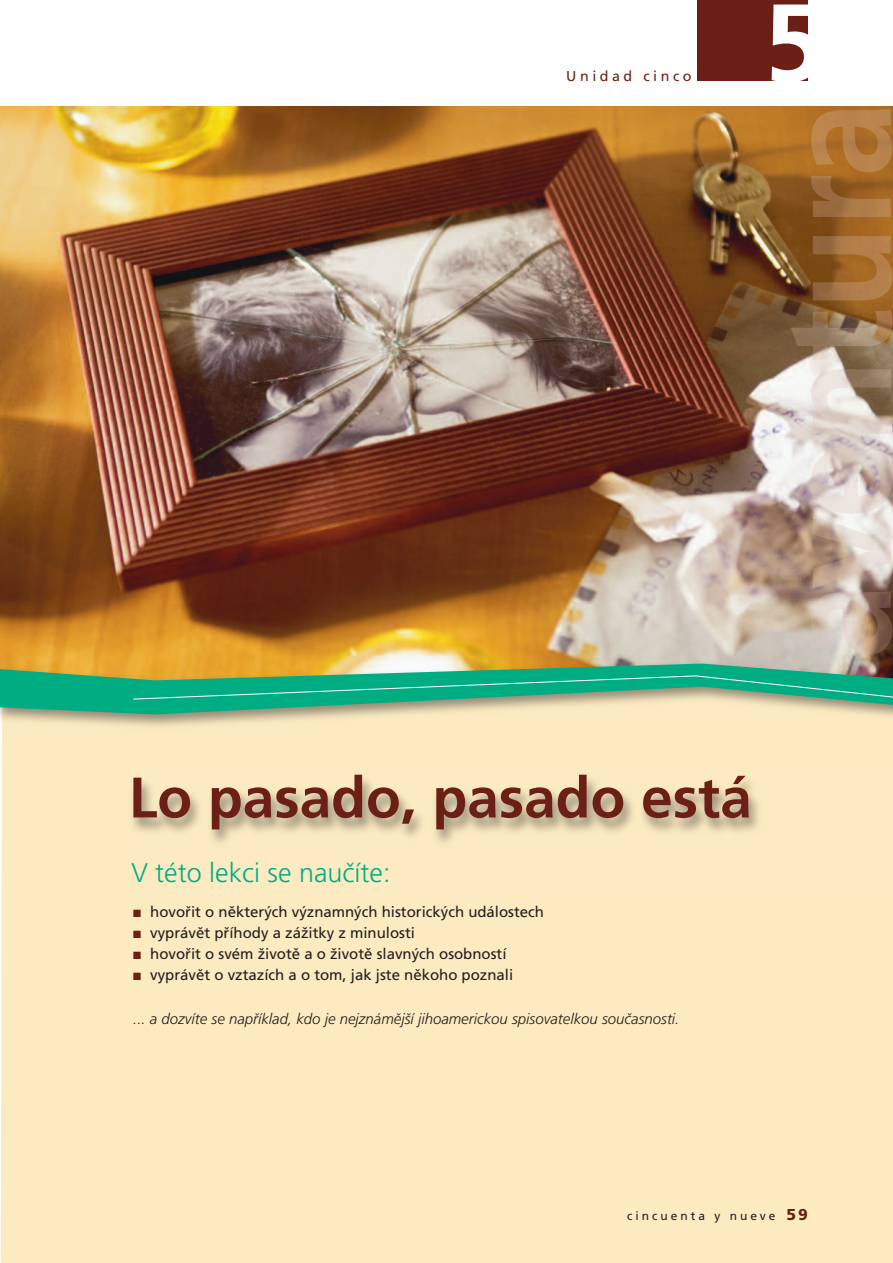
<style>
.page{position:relative;width:893px;height:1263px;background:#fff}
.page>*{position:absolute;margin:0;border:0;box-sizing:border-box;transform-origin:0 0}
.t1{font:700 109.5px "Pfrutiger";color:#fff}
.t2{font:700 57px "Frutiger CE";color:#6c2015}
.t3{font:300 27px "Frutiger CE";color:#00ac82}
.t4{font:15px "Frutiger CE";color:#231f20}
.t5{font:italic 300 15px "Frutiger CE";color:#231f20}
.t6{font:14.25px "Pfrutiger Roman";letter-spacing:.25em;color:#6c2015}
.t7{font:12px "Pfrutiger Roman";letter-spacing:.25em;color:#231f20}
.s1{color:#6c2015}
.s2{font-family:"Pfrutiger";font-weight:900;font-size:15.75px;color:#6c2015}
</style>
<div class="page">
<div style="left:1px;top:733px;width:892px;height:530px;background:#fceac1"></div>
<div style="left:697px;top:0;width:111px;height:81px;background:#6c2015"></div>
<img style="left:0;top:106px;width:893px;height:612px">
<img style="left:116px;top:764px;width:777px;height:135px">
<img style="left:2px;top:714px;width:891px;height:19px">
<img style="left:0;top:657px;width:893px;height:6px">
<svg style="left:0;top:663px;width:893px;height:51px;background:#87b783"></svg>
<img style="left:811px;top:591px;width:81px;height:63px">
<img style="left:813px;top:516px;width:78px;height:72px">
<img style="left:811px;top:448px;width:81px;height:66px">
<img style="left:791px;top:310px;width:101px;height:124px">
<img style="left:813px;top:236px;width:79px;height:64px">
<img style="left:811px;top:176px;width:51px;height:25px">
<img style="left:811px;top:109px;width:81px;height:63px">
<svg style="left:133px;top:675px;width:760px;height:29px;background:#37b088"></svg>
<p class="t6" style="left:566px;top:68px;width:127px">Unidad cinco</p>
<h1 class="t1" style="left:764px;top:-21px;width:62px">5</h1>
<h2 class="t2" style="left:129px;top:775px;width:625px">Lo pasado, pasado está</h2>
<h3 class="t3" style="left:131px;top:862px;width:261px">V této lekci se naučíte:</h3>
<p class="t4" style="left:133px;top:905px;width:412px"><span class="s1">■</span> hovořit o některých významných historických událostech</p>
<p class="t4" style="left:133px;top:926px;width:283px"><span class="s1">■</span> vyprávět příhody a zážitky z minulosti</p>
<p class="t4" style="left:133px;top:947px;width:375px"><span class="s1">■</span> hovořit o svém životě a o životě slavných osobností</p>
<p class="t4" style="left:133px;top:968px;width:381px"><span class="s1">■</span> vyprávět o vztazích a o tom, jak jste někoho poznali</p>
<p class="t5" style="left:133px;top:1013px;width:548px">... a dozvíte se například, kdo je nejznámější jihoamerickou spisovatelkou současnosti.</p>
<p class="t7" style="left:627px;top:1209px;width:182px">cincuenta y nueve <span class="s2">59</span></p>
</div>
